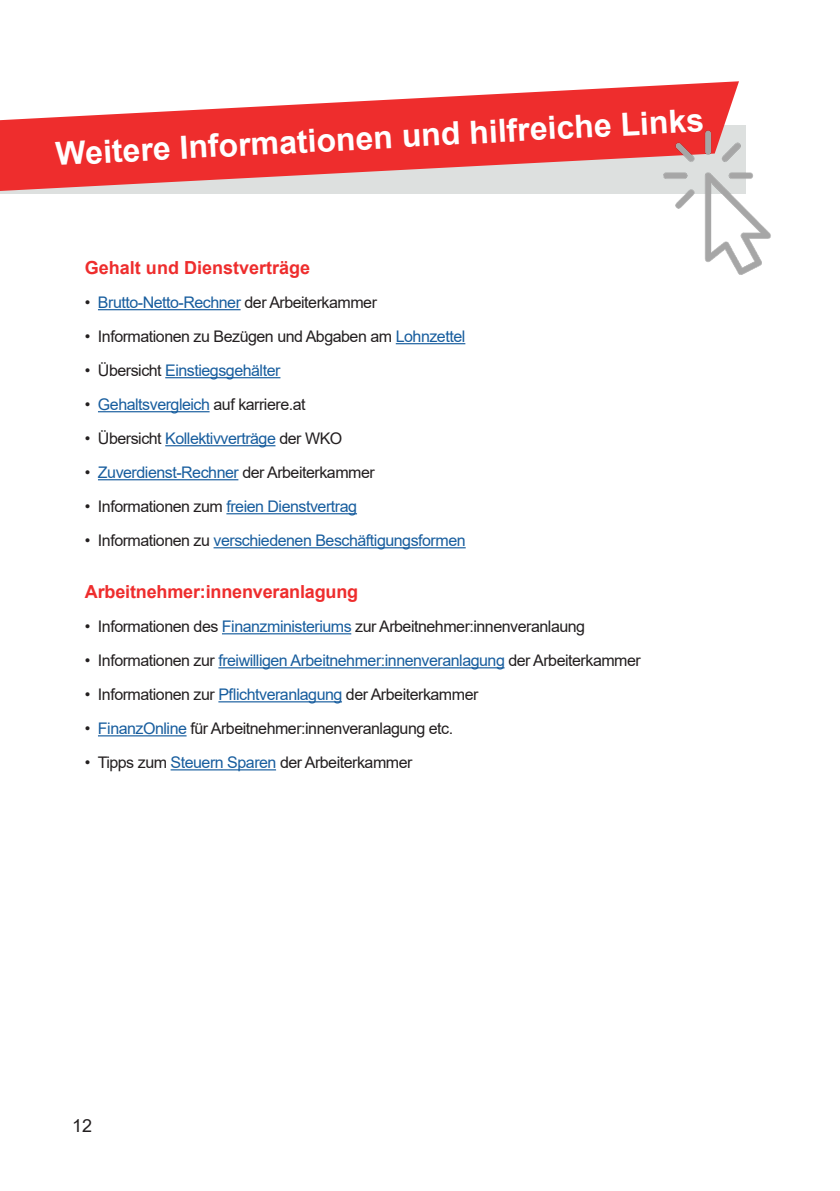
<style>
.page{position:relative;width:840px;height:1191px;background:#fff}
.page>*{position:absolute;margin:0;border:0;box-sizing:border-box;transform-origin:0 0}
.t1{font:700 32px "Arial";color:#fff}
.t2{font:700 18px "Arial";letter-spacing:-.01em;color:#ee2d2d}
.t3{font:18px "Arial";color:#231f20}
.t4{font:16px "Arial";letter-spacing:-.03em;color:#175d9e}
.t5{font:16px "Arial";letter-spacing:-.03em;color:#231f20}
.s1{color:#231f20}
.s2{color:#175d9e}
</style>
<div class="page">
<div style="left:0;top:125px;width:745px;height:69px;background:#dde0df"></div>
<svg style="left:0;top:81px;width:738px;height:110px;fill:#ee2d2d"></svg>
<hr style="left:98px;top:309px;width:142px;height:1px;background:#175d9e">
<hr style="left:395px;top:343px;width:70px;height:1px;background:#175d9e">
<hr style="left:165px;top:377px;width:115px;height:1px;background:#175d9e">
<hr style="left:98px;top:411px;width:111px;height:1px;background:#175d9e">
<hr style="left:165px;top:445px;width:110px;height:1px;background:#175d9e">
<hr style="left:98px;top:479px;width:140px;height:1px;background:#175d9e">
<hr style="left:226px;top:513px;width:131px;height:1px;background:#175d9e">
<hr style="left:213px;top:547px;width:252px;height:1px;background:#175d9e">
<hr style="left:222px;top:633px;width:129px;height:1px;background:#175d9e">
<hr style="left:218px;top:667px;width:286px;height:1px;background:#175d9e">
<hr style="left:218px;top:701px;width:124px;height:1px;background:#175d9e">
<hr style="left:98px;top:735px;width:88px;height:1px;background:#175d9e">
<hr style="left:170px;top:769px;width:106px;height:1px;background:#175d9e">
<img style="left:636px;top:123px;width:135px;height:152px">
<h1 class="t1" style="left:54px;top:131px;width:650px;rotate:-3deg">Weitere Informationen und hilfreiche Links</h1>
<p class="t2" style="left:85px;top:255px;width:227px">Gehalt und Dienstverträge</p>
<p class="t4" style="left:85px;top:291px;width:293px"><span class="s1">•</span> Brutto-Netto-Rechner <span class="s1">der Arbeiterkammer</span></p>
<p class="t5" style="left:85px;top:325px;width:381px">• Informationen zu Bezügen und Abgaben am <span class="s2">Lohnzettel</span></p>
<p class="t4" style="left:85px;top:359px;width:197px"><span class="s1">• Übersicht</span> Einstiegsgehälter</p>
<p class="t4" style="left:85px;top:393px;width:222px"><span class="s1">•</span> Gehaltsvergleich <span class="s1">auf karriere.at</span></p>
<p class="t4" style="left:85px;top:427px;width:259px"><span class="s1">• Übersicht</span> Kollektivverträge <span class="s1">der WKO</span></p>
<p class="t4" style="left:85px;top:461px;width:291px"><span class="s1">•</span> Zuverdienst-Rechner <span class="s1">der Arbeiterkammer</span></p>
<p class="t4" style="left:85px;top:495px;width:273px"><span class="s1">• Informationen zum</span> freien Dienstvertrag</p>
<p class="t4" style="left:85px;top:529px;width:382px"><span class="s1">• Informationen zu</span> verschiedenen Beschäftigungsformen</p>
<p class="t2" style="left:85px;top:579px;width:275px">Arbeitnehmer:innenveranlagung</p>
<p class="t5" style="left:85px;top:615px;width:501px">• Informationen des <span class="s2">Finanzministeriums</span> zur Arbeitnehmer:innenveranlaung</p>
<p class="t4" style="left:85px;top:649px;width:557px"><span class="s1">• Informationen zur</span> freiwilligen Arbeitnehmer:innenveranlagung <span class="s1">der Arbeiterkammer</span></p>
<p class="t5" style="left:85px;top:683px;width:395px">• Informationen zur <span class="s2">Pflichtveranlagung</span> der Arbeiterkammer</p>
<p class="t5" style="left:85px;top:717px;width:369px">• <span class="s2">FinanzOnline</span> für Arbeitnehmer:innenveranlagung etc.</p>
<p class="t5" style="left:85px;top:751px;width:329px">• Tipps zum <span class="s2">Steuern Sparen</span> der Arbeiterkammer</p>
<p class="t3" style="left:72px;top:1113px;width:22px">12</p>
</div>
